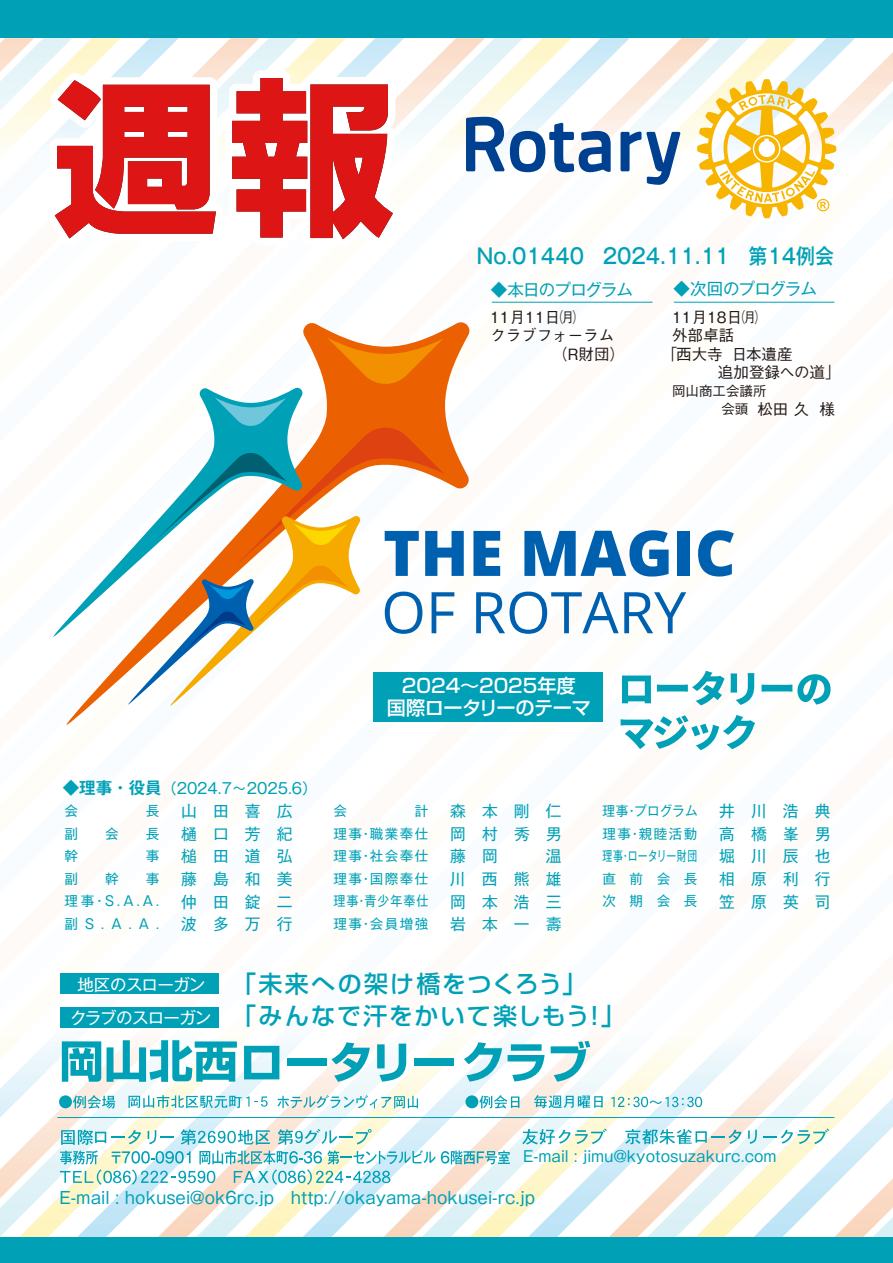
<style>
.page{position:relative;width:893px;height:1263px;background:#fff}
.page>*{position:absolute;margin:0;border:0;box-sizing:border-box;transform-origin:0 0}
.t1{font:500 24px "Shin Go Pro";letter-spacing:.09em;color:#00a1b7}
.t2{font:500 21px "Gothic MB101 Pro";color:#00a1b7;scale:.9 1}
.t3{font:500 19.2px/21.8px "Shin Go Pro";color:#fff;text-align:center}
.t4{font:16.5px "Gothic MB101 Pro";color:#00a1b7}
.t5{font:16.5px "Gothic MB101 Pro";letter-spacing:-.05em;color:#00a1b7}
.t6{font:16.5px "Gothic MB101 Pro";letter-spacing:-.045em;color:#fff}
.t7{font:15.75px/22.5px "Gothic MB101 Pro";letter-spacing:1.03em;color:#00a1b7;text-align:justify}
.t8{font:500 15.6px/18.6px "Gothic BBB Pro";color:#221815}
.t9{font:15px "Gothic MB101 Pro";color:#00a1b7}
.t10{font:13.5px/22.5px "Gothic MB101 Pro";letter-spacing:.11em;color:#00a1b7;text-align:justify}
.t11{font:13.5px/22.5px "Gothic MB101 Pro";letter-spacing:.11em;color:#00a1b7;text-align:justify;scale:.93 1}
.t12{font:500 13.5px "Gothic BBB Pro";color:#221815}
.s1{font-size:13.5px}
.s2{font-family:"Gothic MB101 Pro De";font-weight:700;font-size:16.5px}
.s3{font-family:"Gothic MB101 Pro";font-weight:400;font-size:16.5px;color:#fff}
</style>
<div class="page">
<svg style="left:0;top:39px;width:893px;height:38px"></svg>
<svg style="left:0;top:1026px;width:893px;height:58px"></svg>
<svg style="left:0;top:1084px;width:893px;height:81px"></svg>
<svg style="left:0;top:1165px;width:893px;height:38px"></svg>
<svg style="left:0;top:1203px;width:893px;height:34px"></svg>
<div style="left:0;top:0;width:893px;height:38px;background:#00a1b7"></div>
<div style="left:0;top:1237px;width:893px;height:26px;background:#00a1b7"></div>
<svg style="left:466px;top:117px;width:214px;height:68px"></svg>
<svg style="left:697px;top:79px;width:139px;height:139px"></svg>
<div style="left:61px;top:973px;width:158px;height:21px;background:#00a1b7"></div>
<div style="left:61px;top:1007px;width:158px;height:20px;background:#00a1b7"></div>
<svg style="left:62px;top:1041px;width:39px;height:41px"></svg>
<svg style="left:107px;top:1040px;width:130px;height:42px"></svg>
<svg style="left:244px;top:1046px;width:35px;height:33px"></svg>
<div style="left:287px;top:1058px;width:40px;height:8px;background:#00a1b7"></div>
<svg style="left:331px;top:1042px;width:39px;height:40px"></svg>
<svg style="left:377px;top:1043px;width:29px;height:39px"></svg>
<div style="left:414px;top:1058px;width:39px;height:8px;background:#00a1b7"></div>
<svg style="left:464px;top:1042px;width:38px;height:40px"></svg>
<svg style="left:508px;top:1044px;width:37px;height:37px"></svg>
<svg style="left:551px;top:1041px;width:39px;height:41px"></svg>
<svg style="left:59px;top:1095px;width:56px;height:14px"></svg>
<svg style="left:129px;top:1095px;width:139px;height:13px"></svg>
<svg style="left:277px;top:1095px;width:141px;height:13px"></svg>
<svg style="left:465px;top:1095px;width:54px;height:13px"></svg>
<svg style="left:534px;top:1095px;width:69px;height:13px"></svg>
<svg style="left:611px;top:1097px;width:91px;height:10px"></svg>
<svg style="left:34px;top:38px;width:374px;height:202px"></svg>
<div style="left:373px;top:672px;width:230px;height:50px;background:#00a1b7"></div>
<hr style="left:492px;top:302px;width:160px;height:1px;background:#00a1b7">
<hr style="left:674px;top:302px;width:160px;height:1px;background:#00a1b7">
<svg style="left:522px;top:1128px;width:85px;height:16px"></svg>
<svg style="left:625px;top:1129px;width:117px;height:15px"></svg>
<svg style="left:748px;top:1130px;width:9px;height:14px"></svg>
<svg style="left:763px;top:1128px;width:66px;height:16px"></svg>
<hr style="left:57px;top:1117px;width:777px;height:1px;background:#00a1b7">
<svg style="left:60px;top:1129px;width:450px;height:56px"></svg>
<svg style="left:66px;top:322px;width:404px;height:403px"></svg>
<svg style="left:327px;top:338px;width:116px;height:49px"></svg>
<svg style="left:53px;top:388px;width:250px;height:250px"></svg>
<svg style="left:476px;top:592px;width:210px;height:42px"></svg>
<svg style="left:127px;top:397px;width:337px;height:310px"></svg>
<svg style="left:473px;top:531px;width:27px;height:45px"></svg>
<svg style="left:524px;top:530px;width:145px;height:46px"></svg>
<div style="left:678px;top:531px;width:12px;height:45px;background:#0060b0"></div>
<svg style="left:698px;top:530px;width:36px;height:46px"></svg>
<svg style="left:622px;top:675px;width:29px;height:28px"></svg>
<svg style="left:657px;top:671px;width:97px;height:34px"></svg>
<svg style="left:762px;top:674px;width:69px;height:30px"></svg>
<svg style="left:621px;top:715px;width:134px;height:35px"></svg>
<h2 class="t2" style="left:477px;top:238px;width:398px">No.01440　2024.11.11　第14例会</h2>
<p class="t5" style="left:491px;top:276px;width:144px">◆本日のプログラム</p>
<p class="t5" style="left:674px;top:275px;width:145px">◆次回のプログラム</p>
<p class="t8" style="left:490px;top:305px;width:87px">11月11日㈪</p>
<p class="t8" style="left:490px;top:324px;width:126px">クラブフォーラム</p>
<p class="t8" style="left:552px;top:343px;width:242px">（R財団）　　「西大寺 日本遺産</p>
<p class="t8" style="left:672px;top:305px;width:87px">11月18日㈪外部卓話</p>
<p class="t8" style="left:718px;top:361px;width:124px">追加登録への道」</p>
<p class="t12" style="left:672px;top:380px;width:96px">岡山商工会議所</p>
<p class="t8" style="left:721px;top:397px;width:115px"><span class="s1">会頭</span> 松田 久 様</p>
<p class="t9" style="left:63px;top:776px;width:256px"><span class="s2">◆理事・役員</span>（2024.7～2025.6）</p>
<p class="t10" style="left:64px;top:798px;width:15px">会</p>
<p class="t10" style="left:146px;top:798px;width:15px">長</p>
<p class="t10" style="left:64px;top:820px;width:15px">副</p>
<p class="t10" style="left:105px;top:820px;width:15px">会</p>
<p class="t10" style="left:146px;top:820px;width:15px">長</p>
<p class="t10" style="left:64px;top:843px;width:15px">幹</p>
<p class="t10" style="left:146px;top:843px;width:15px">事</p>
<p class="t10" style="left:64px;top:865px;width:15px">副</p>
<p class="t10" style="left:105px;top:865px;width:15px">幹</p>
<p class="t10" style="left:64px;top:865px;width:97px;text-indent:81px">事理事・Ｓ.Ａ.Ａ.副Ｓ.Ａ.Ａ.</p>
<p class="t7" style="left:181px;top:798px;width:113px">山田喜広樋口芳紀槌田道弘藤島和美仲田錠二波多万行</p>
<p class="t3" style="left:387px;top:672px;width:206px">2024～2025年度<br>国際ロータリーのテーマ</p>
<p class="t10" style="left:333px;top:798px;width:97px;text-indent:81px">計理事・職業奉仕理事・社会奉仕理事・国際奉仕理事・青少年奉仕理事・会員増強</p>
<p class="t7" style="left:450px;top:798px;width:113px">森本剛仁岡村秀男藤岡　温川西熊雄岡本浩三岩本一壽</p>
<p class="t11" style="left:602px;top:798px;width:104px">理事・プログラム理事・親睦活動理事・ロータリー財団直前会長次期会長</p>
<p class="t7" style="left:719px;top:798px;width:113px">井川浩典高橋峯男堀川辰也相原利行笠原英司</p>
<p class="t10" style="left:333px;top:798px;width:15px">会</p>
<h1 class="t1" style="left:77px;top:964px;width:511px"><span class="s3">地区のスローガン</span> 「未来への架け橋をつくろう」</h1>
<p class="t6" style="left:70px;top:1004px;width:143px">クラブのスローガン</p>
<h1 class="t1" style="left:232px;top:996px;width:394px">「みんなで汗をかいて楽しもう！」</h1>
<p class="t9" style="left:523px;top:1144px;width:255px">E-mail : jimu@kyotosuzakurc.com</p>
<p class="t4" style="left:60px;top:1183px;width:477px">E-mail : hokusei@ok6rc.jp　http://okayama-hokusei-rc.jp</p>
</div>
